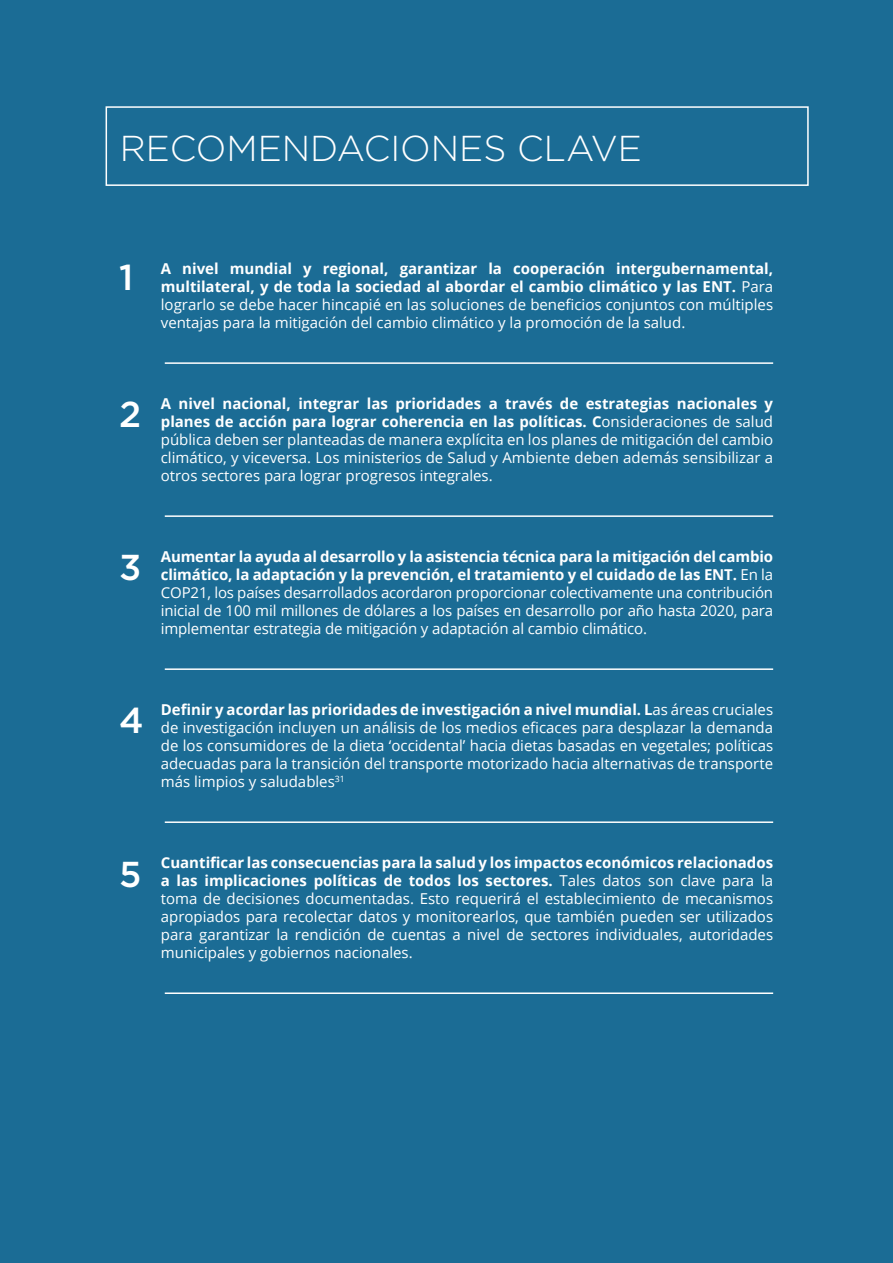
<style>
.page{position:relative;width:893px;height:1263px;background:#1b6c95}
.page>*{position:absolute;margin:0;border:0;box-sizing:border-box;transform-origin:0 0}
.t1{font:300 36px "Gotham";color:#fff}
.t2{font:500 36px "Gotham";color:#fff}
.t3{font:15px/18px "Open Sans";color:#fff;text-align:justify}
.s1{font-weight:700}
</style>
<div class="page">
<div style="left:106px;top:106px;width:703px;height:80px;border:2px solid #fff"></div>
<hr style="left:165px;top:362px;width:608px;height:2px;background:#fff">
<hr style="left:165px;top:515px;width:608px;height:2px;background:#fff">
<hr style="left:165px;top:668px;width:608px;height:2px;background:#fff">
<hr style="left:165px;top:821px;width:608px;height:2px;background:#fff">
<hr style="left:165px;top:992px;width:608px;height:2px;background:#fff">
<h1 class="t1" style="left:120px;top:125px;width:524px">RECOMENDACIONES CLAVE</h1>
<h1 class="t2" style="left:119px;top:253px;width:16px">1</h1>
<p class="t3" style="left:161px;top:259px;width:614px"><span class="s1">A nivel mundial y regional, garantizar la cooperación intergubernamental, multilateral, y de toda la sociedad al abordar el cambio climático y las ENT.</span> Para lograrlo se debe hacer hincapié en las soluciones de beneficios conjuntos con múltiples ventajas para la mitigación del cambio climático y la promoción de la salud.</p>
<h1 class="t2" style="left:119px;top:391px;width:24px">2</h1>
<p class="t3" style="left:161px;top:394px;width:614px"><span class="s1">A nivel nacional, integrar las prioridades a través de estrategias nacionales y planes de acción para lograr coherencia en las políticas. C</span>onsideraciones de salud pública deben ser planteadas de manera explícita en los planes de mitigación del cambio climático, y viceversa. Los ministerios de Salud y Ambiente deben además sensibilizar a otros sectores para lograr progresos integrales.</p>
<h1 class="t2" style="left:119px;top:544px;width:24px">3</h1>
<p class="t3" style="left:161px;top:548px;width:614px"><span class="s1">Aumentar la ayuda al desarrollo y la asistencia técnica para la mitigación del cambio climático, la adaptación y la prevención, el tratamiento y el cuidado de las ENT.</span> En la COP21, los países desarrollados acordaron proporcionar colectivamente una contribución inicial de 100 mil millones de dólares a los países en desarrollo por año hasta 2020, para implementar estrategia de mitigación y adaptación al cambio climático.</p>
<h1 class="t2" style="left:119px;top:697px;width:26px">4</h1>
<p class="t3" style="left:161px;top:701px;width:614px"><span class="s1">Definir y acordar las prioridades de investigación a nivel mundial. L</span>as áreas cruciales de investigación incluyen un análisis de los medios eficaces para desplazar la demanda de los consumidores de la dieta ‘occidental’ hacia dietas basadas en vegetales; políticas adecuadas para la transición del transporte motorizado hacia alternativas de transporte más limpios y saludables<sup>31</sup></p>
<h1 class="t2" style="left:119px;top:850px;width:24px">5</h1>
<p class="t3" style="left:161px;top:854px;width:614px"><span class="s1">Cuantificar las consecuencias para la salud y los impactos económicos relacionados a las implicaciones políticas de todos los sectores.</span> Tales datos son clave para la toma de decisiones documentadas. Esto requerirá el establecimiento de mecanismos apropiados para recolectar datos y monitorearlos, que también pueden ser utilizados para garantizar la rendición de cuentas a nivel de sectores individuales, autoridades municipales y gobiernos nacionales.</p>
</div>
